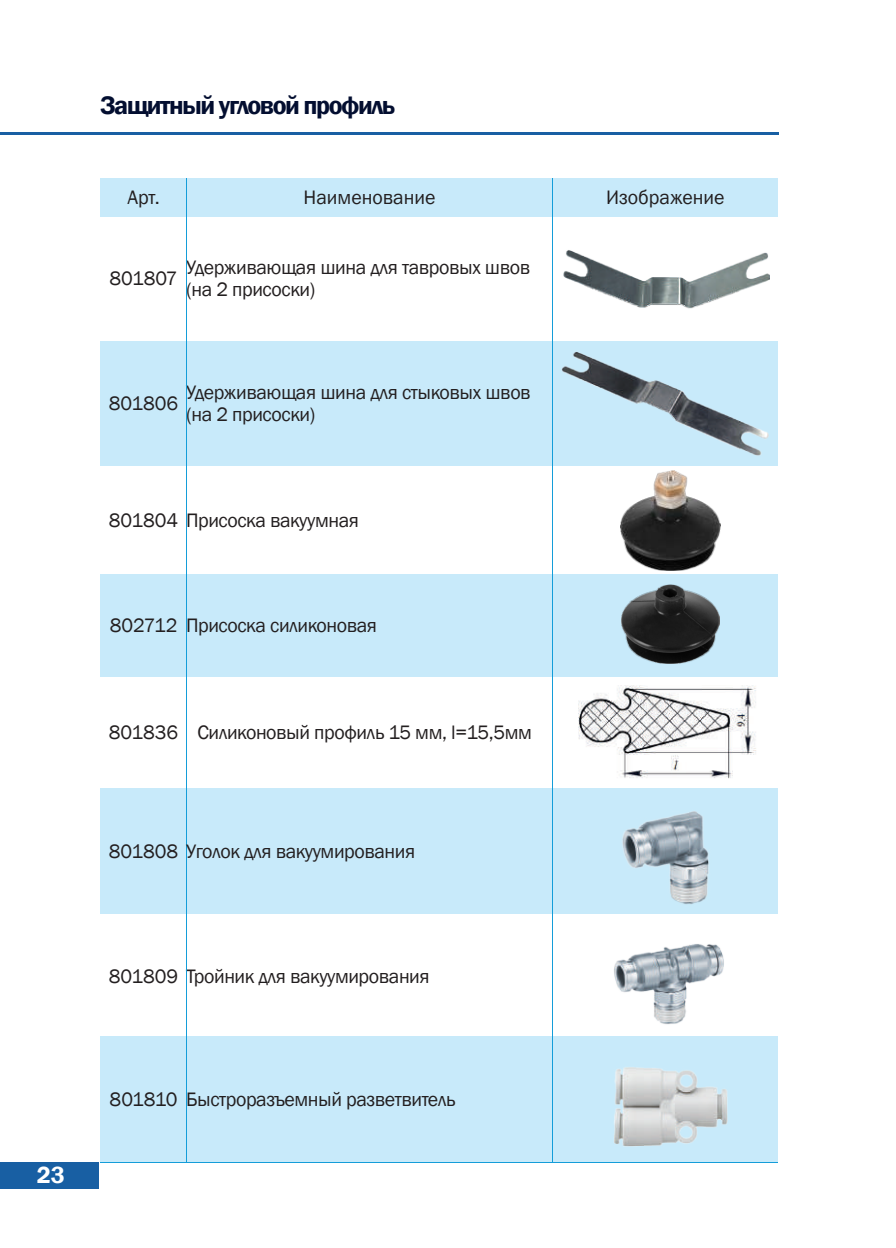
<style>
.page{position:relative;width:896px;height:1248px;background:#fff}
.page>*{position:absolute;margin:0;border:0;box-sizing:border-box;transform-origin:0 0}
.t1{font:600 26px "Franklin Gothic";letter-spacing:-.055em;color:#030e30}
.t2{font:600 24px "Franklin Gothic";color:#fff}
.t3{font:20px/22px "Franklin Gothic";letter-spacing:-.02em;color:#231f20}
.t4{font:20px "Franklin Gothic";color:#231f20}
</style>
<div class="page">
<div style="left:0;top:1162px;width:98px;height:26px;background:#185fa3"></div>
<hr style="left:0;top:132px;width:778px;height:2px;background:#185fa3">
<div style="left:101px;top:178px;width:677px;height:38px;background:#c8eafa"></div>
<div style="left:101px;top:341px;width:677px;height:125px;background:#c8eafa"></div>
<div style="left:101px;top:574px;width:677px;height:102px;background:#c8eafa"></div>
<div style="left:101px;top:1036px;width:677px;height:125px;background:#c8eafa"></div>
<div style="left:101px;top:788px;width:677px;height:125px;background:#c8eafa"></div>
<hr style="left:100px;top:1161px;width:678px;height:1px;background:#149dd9">
<hr style="left:552px;top:178px;width:1px;height:984px;background:#149dd9">
<hr style="left:186px;top:178px;width:1px;height:983px;background:#149dd9">
<img style="left:561px;top:352px;width:208px;height:104px">
<img style="left:563px;top:250px;width:206px;height:59px">
<img style="left:622px;top:811px;width:87px;height:93px">
<img style="left:614px;top:944px;width:110px;height:81px">
<img style="left:614px;top:1067px;width:114px;height:79px">
<img style="left:579px;top:685px;width:177px;height:94px">
<img style="left:620px;top:470px;width:101px;height:100px">
<img style="left:621px;top:584px;width:98px;height:79px">
<h1 class="t1" style="left:100px;top:89px;width:296px">Защитный угловой профиль</h1>
<p class="t3" style="left:127px;top:187px;width:34px">Арт.</p>
<p class="t4" style="left:303px;top:185px;width:133px">Наименование</p>
<p class="t4" style="left:606px;top:185px;width:120px">Изображение</p>
<p class="t3" style="left:109px;top:268px;width:70px">801807</p>
<p class="t3" style="left:186px;top:257px;width:346px">Удерживающая шина для тавровых швов (на 2 присоски)</p>
<p class="t3" style="left:109px;top:393px;width:71px">801806</p>
<p class="t3" style="left:186px;top:382px;width:346px">Удерживающая шина для стыковых швов (на 2 присоски)</p>
<p class="t3" style="left:109px;top:509px;width:251px">801804 Присоска вакуумная</p>
<p class="t3" style="left:110px;top:614px;width:269px">802712 Присоска силиконовая</p>
<p class="t3" style="left:109px;top:722px;width:424px">801836 Силиконовый профиль 15 мм, l=15,5мм</p>
<p class="t3" style="left:109px;top:840px;width:308px">801808 Уголок для вакуумирования</p>
<p class="t2" style="left:37px;top:1159px;width:30px">23</p>
<p class="t3" style="left:109px;top:965px;width:322px">801809 Тройник для вакуумирования</p>
<p class="t3" style="left:110px;top:1088px;width:347px">801810 Быстроразъемный разветвитель</p>
</div>
